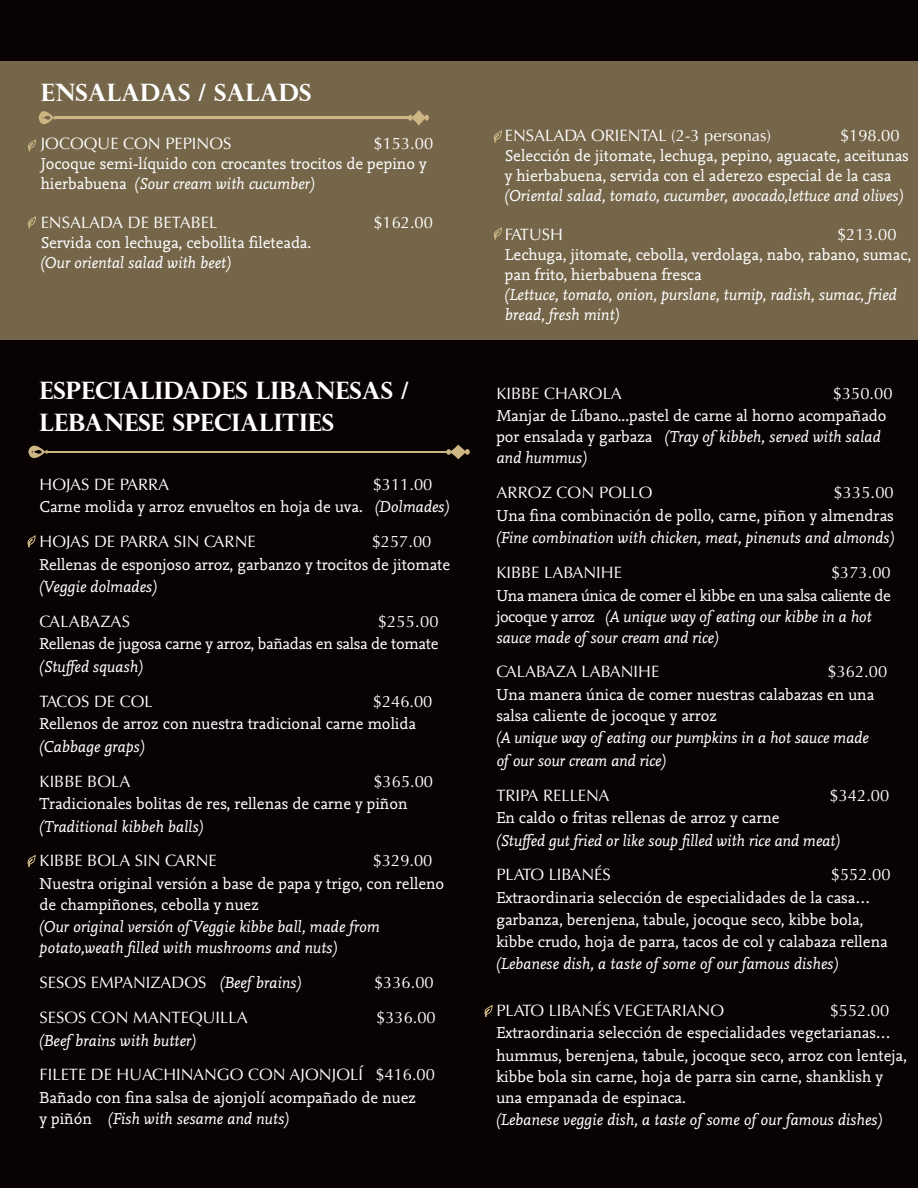
<style>
.page{position:relative;width:918px;height:1188px;background:#080302}
.page>*{position:absolute;margin:0;border:0;box-sizing:border-box;transform-origin:0 0}
.t1{font:700 24px/31.8px "Perpetua Titling";color:#fff}
.t2{font:16.5px/21px "Nexus Mix OT";color:#fff}
.t3{font:italic 16.5px/19.8px "Nexus Mix OT";color:#fff}
.t4{font:16.5px/34.8px "Optima";color:#fff}
.t5{font:16.5px/21px "Nexus Mix OT";letter-spacing:-.025em;color:#fff}
.s1{font-style:italic}
.s2{font-family:"Nexus Mix OT";font-style:italic}
</style>
<div class="page">
<div style="left:0;top:62px;width:918px;height:278px;background:#75664a"></div>
<svg style="left:426px;top:115px;width:3px;height:6px"></svg>
<svg style="left:408px;top:115px;width:3px;height:6px"></svg>
<svg style="left:411px;top:110px;width:15px;height:16px"></svg>
<svg style="left:39px;top:111px;width:17px;height:14px"></svg>
<hr style="left:56px;top:117px;width:354px;height:2px;background:#cdb684">
<svg style="left:465px;top:449px;width:5px;height:6px"></svg>
<svg style="left:446px;top:449px;width:5px;height:6px"></svg>
<svg style="left:450px;top:444px;width:16px;height:15px"></svg>
<svg style="left:28px;top:438px;width:20px;height:28px"></svg>
<hr style="left:48px;top:451px;width:401px;height:2px;background:#cdb684">
<svg style="left:28px;top:139px;width:8px;height:13px"></svg>
<svg style="left:28px;top:535px;width:9px;height:18px"></svg>
<svg style="left:28px;top:854px;width:9px;height:19px"></svg>
<svg style="left:485px;top:1004px;width:9px;height:19px"></svg>
<svg style="left:28px;top:216px;width:8px;height:13px"></svg>
<svg style="left:494px;top:130px;width:8px;height:13px"></svg>
<svg style="left:494px;top:227px;width:8px;height:13px"></svg>
<h1 class="t1" style="left:41px;top:76px;width:272px">ENSALADAS / SALADS</h1>
<p class="t4" style="left:41px;top:126px;width:192px">JOCOQUE CON PEPINOS</p>
<p class="t4" style="left:374px;top:126px;width:61px">$153.00</p>
<p class="t2" style="left:41px;top:154px;width:388px;line-height:19.8px">Jocoque semi-líquido con crocantes trocitos de pepino y hierbabuena <span class="s1">(Sour cream with cucumber)</span></p>
<p class="t4" style="left:373px;top:206px;width:61px">$162.00</p>
<p class="t4" style="left:41px;top:206px;width:178px">ENSALADA DE BETABEL</p>
<p class="t2" style="left:41px;top:233px;width:272px">Servida con lechuga, cebollita fileteada.</p>
<p class="t3" style="left:41px;top:253px;width:191px">(Our oriental salad with beet)</p>
<h1 class="t1" style="left:40px;top:374px;width:370px">ESPECIALIDADES LIBANESAS /<br>LEBANESE SPECIALITIES</h1>
<p class="t4" style="left:40px;top:467px;width:131px">HOJAS DE PARRA</p>
<p class="t4" style="left:373px;top:467px;width:61px">$311.00</p>
<p class="t2" style="left:40px;top:497px;width:410px">Carne molida y arroz envueltos en hoja de uva. <span class="s1">(Dolmades)</span></p>
<p class="t4" style="left:40px;top:524px;width:218px">HOJAS DE PARRA SIN CARNE</p>
<p class="t4" style="left:372px;top:524px;width:61px">$257.00</p>
<p class="t2" style="left:40px;top:554px;width:412px">Rellenas de esponjoso arroz, garbanzo y trocitos de jitomate</p>
<p class="t3" style="left:40px;top:577px;width:118px">(Veggie dolmades)</p>
<p class="t4" style="left:40px;top:604px;width:92px">CALABAZAS</p>
<p class="t4" style="left:378px;top:604px;width:62px">$255.00</p>
<p class="t2" style="left:40px;top:634px;width:401px">Rellenas de jugosa carne y arroz, bañadas en salsa de tomate</p>
<p class="t3" style="left:40px;top:657px;width:104px">(Stuffed squash)</p>
<p class="t4" style="left:40px;top:684px;width:115px">TACOS DE COL</p>
<p class="t4" style="left:373px;top:684px;width:61px">$246.00</p>
<p class="t2" style="left:40px;top:714px;width:378px">Rellenos de arroz con nuestra tradicional carne molida</p>
<p class="t3" style="left:40px;top:737px;width:106px">(Cabbage graps)</p>
<p class="t4" style="left:40px;top:764px;width:92px">KIBBE BOLA</p>
<p class="t4" style="left:373px;top:764px;width:61px">$365.00</p>
<p class="t2" style="left:40px;top:794px;width:369px">Tradicionales bolitas de res, rellenas de carne y piñon</p>
<p class="t3" style="left:40px;top:817px;width:165px">(Traditional kibbeh balls)</p>
<p class="t4" style="left:40px;top:844px;width:179px">KIBBE BOLA SIN CARNE</p>
<p class="t4" style="left:373px;top:844px;width:61px">$329.00</p>
<p class="t2" style="left:40px;top:874px;width:406px">Nuestra original versión a base de papa y trigo, con relleno de champiñones, cebolla y nuez</p>
<p class="t3" style="left:40px;top:917px;width:342px;line-height:21px">(Our original versión of Veggie kibbe ball, made from potato,weath filled with mushrooms and nuts)</p>
<p class="t4" style="left:374px;top:965px;width:63px">$336.00 $336.00</p>
<p class="t4" style="left:40px;top:965px;width:262px">SESOS EMPANIZADOS <span class="s2">(Beef brains)<br></span>SESOS CON MANTEQUILLA</p>
<p class="t3" style="left:40px;top:1031px;width:157px">(Beef brains with butter)</p>
<p class="t4" style="left:40px;top:1058px;width:397px">FILETE DE HUACHINANGO CON AJONJOLÍ $416.00</p>
<p class="t2" style="left:40px;top:1088px;width:378px">Bañado con fina salsa de ajonjolí acompañado de nuez y piñón <span class="s1">(Fish with sesame and nuts)</span></p>
<p class="t4" style="left:505px;top:119px;width:268px">ENSALADA ORIENTAL (2-3 personas)</p>
<p class="t4" style="left:840px;top:119px;width:61px">$198.00</p>
<p class="t2" style="left:505px;top:147px;width:405px;line-height:19.8px">Selección de jitomate, lechuga, pepino, aguacate, aceitunas y hierbabuena, servida con el aderezo especial de la casa</p>
<p class="t3" style="left:505px;top:186px;width:399px">(Oriental salad, tomato, cucumber, avocado,lettuce and olives)</p>
<p class="t4" style="left:505px;top:218px;width:60px">FATUSH</p>
<p class="t4" style="left:837px;top:218px;width:61px">$213.00</p>
<p class="t2" style="left:505px;top:246px;width:408px;line-height:19.8px">Lechuga, jitomate, cebolla, verdolaga, nabo, rabano, sumac, pan frito, hierbabuena fresca</p>
<p class="t3" style="left:505px;top:285px;width:393px">(Lettuce, tomato, onion, purslane, turnip, radish, sumac, fried bread, fresh mint)</p>
<p class="t4" style="left:496px;top:376px;width:127px">KIBBE CHAROLA</p>
<p class="t4" style="left:833px;top:376px;width:61px">$350.00</p>
<p class="t2" style="left:496px;top:406px;width:392px">Manjar de Líbano...pastel de carne al horno acompañado por ensalada y garbaza <span class="s1">(Tray of kibbeh, served with salad and hummus)</span></p>
<p class="t4" style="left:496px;top:475px;width:158px">ARROZ CON POLLO</p>
<p class="t4" style="left:833px;top:475px;width:62px">$335.00</p>
<p class="t2" style="left:496px;top:505px;width:399px">Una fina combinación de pollo, carne, piñon y almendras</p>
<p class="t3" style="left:496px;top:529px;width:399px">(Fine combination with chicken, meat, pinenuts and almonds)</p>
<p class="t4" style="left:496px;top:555px;width:127px">KIBBE LABANIHE</p>
<p class="t4" style="left:831px;top:555px;width:61px">$373.00</p>
<p class="t5" style="left:496px;top:585px;width:396px">Una manera única de comer el kibbe en una salsa caliente de jocoque y arroz <span class="s1">(A unique way of eating our kibbe in a hot sauce made of sour cream and rice)</span></p>
<p class="t4" style="left:496px;top:655px;width:164px">CALABAZA LABANIHE</p>
<p class="t4" style="left:828px;top:655px;width:61px">$362.00</p>
<p class="t2" style="left:496px;top:685px;width:379px">Una manera única de comer nuestras calabazas en una salsa caliente de jocoque y arroz</p>
<p class="t3" style="left:496px;top:727px;width:374px;line-height:22.5px">(A unique way of eating our pumpkins in a hot sauce made of our sour cream and rice)</p>
<p class="t4" style="left:496px;top:778px;width:115px">TRIPA RELLENA</p>
<p class="t4" style="left:830px;top:778px;width:61px">$342.00</p>
<p class="t2" style="left:496px;top:808px;width:285px">En caldo o fritas rellenas de arroz y carne</p>
<p class="t3" style="left:496px;top:831px;width:344px">(Stuffed gut fried or like soup filled with rice and meat)</p>
<p class="t4" style="left:496px;top:858px;width:116px">PLATO LIBANÉS</p>
<p class="t4" style="left:831px;top:858px;width:61px">$552.00</p>
<p class="t2" style="left:496px;top:887px;width:376px;line-height:22.5px">Extraordinaria selección de especialidades de la casa… garbanza, berenjena, tabule, jocoque seco, kibbe bola,</p>
<p class="t2" style="left:496px;top:931px;width:393px">kibbe crudo, hoja de parra, tacos de col y calabaza rellena</p>
<p class="t3" style="left:496px;top:954px;width:343px">(Lebanese dish, a taste of some of our famous dishes)</p>
<p class="t4" style="left:496px;top:993px;width:229px">PLATO LIBANÉS VEGETARIANO</p>
<p class="t4" style="left:830px;top:993px;width:61px">$552.00</p>
<p class="t2" style="left:496px;top:1022px;width:412px;line-height:22.5px">Extraordinaria selección de especialidades vegetarianas… hummus, berenjena, tabule, jocoque seco, arroz con lenteja,</p>
<p class="t2" style="left:496px;top:1067px;width:388px">kibbe bola sin carne, hoja de parra sin carne, shanklish y una empanada de espinaca.</p>
<p class="t3" style="left:496px;top:1111px;width:387px">(Lebanese veggie dish, a taste of some of our famous dishes)</p>
</div>
